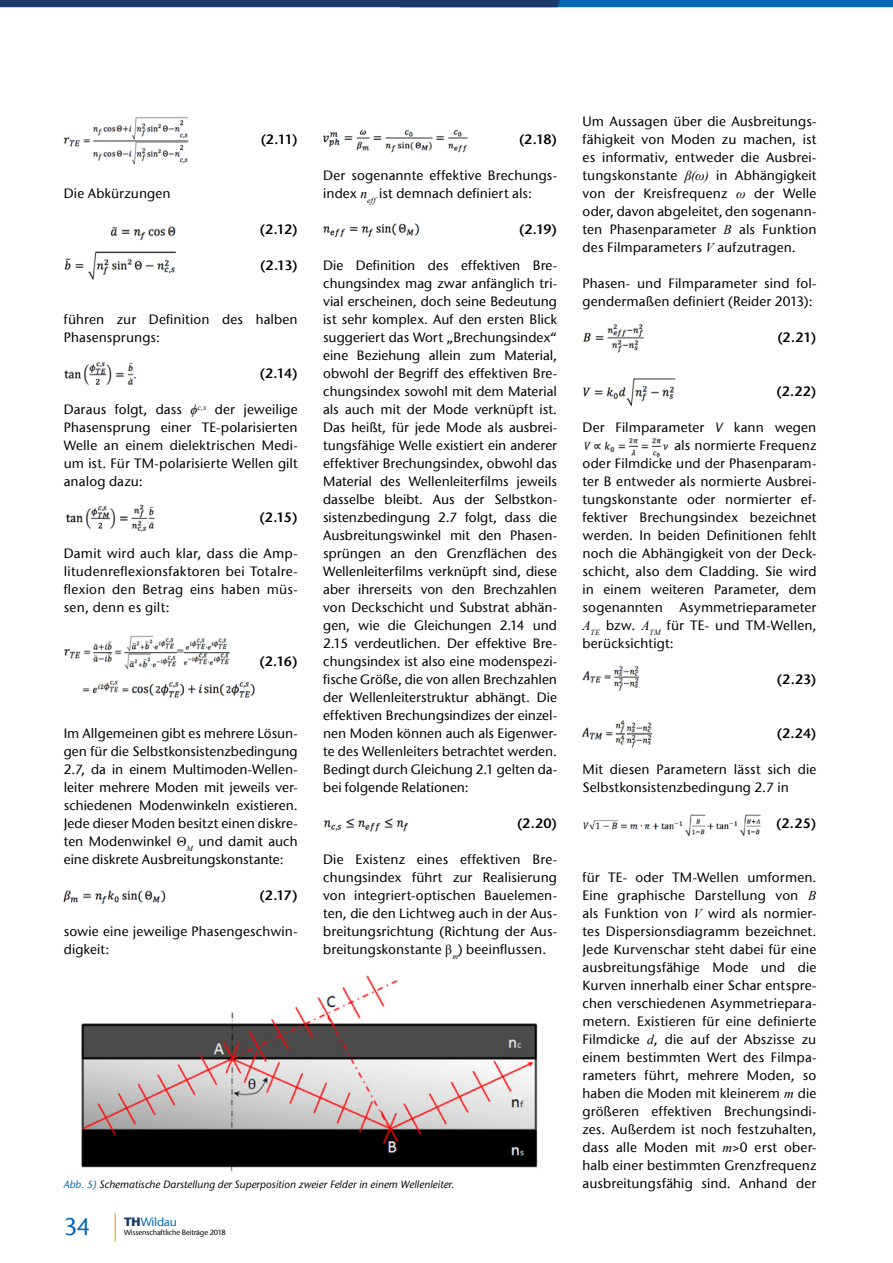
<style>
.page{position:relative;width:893px;height:1263px;background:#fff}
.page>*{position:absolute;margin:0;border:0;box-sizing:border-box;transform-origin:0 0}
.t1{font:500 24px "ITC Stone Sans Com";color:#0068b4}
.t2{font:500 13.5px/18px "ITC Stone Sans Com";letter-spacing:.01em;color:#000;text-align:justify}
.t3{font:13.5px "ITC Stone Sans Com Semi";letter-spacing:-.055em;color:#000}
.t4{font:500 12px "ITC Stone Sans Com";letter-spacing:-.02em;color:#0068b4}
.t5{font:italic 500 10.5px "ITC Stone Sans Com";color:#000}
.t6{font:500 7.5px "ITC Stone Sans Com";letter-spacing:-.02em;color:#000}
.s1{font-family:"Times New Roman";font-weight:400;font-style:italic}
.s2{font-family:"Times New Roman";font-weight:400}
.s3{font-style:italic}
.s4{color:#0068b4}
.s5{font-weight:700;color:#1c3a69}
</style>
<div class="page">
<img style="left:64px;top:117px;width:125px;height:48px">
<img style="left:64px;top:226px;width:112px;height:54px">
<img style="left:64px;top:362px;width:72px;height:23px">
<img style="left:65px;top:504px;width:90px;height:28px">
<img style="left:64px;top:635px;width:167px;height:34px">
<img style="left:82px;top:680px;width:173px;height:18px">
<img style="left:64px;top:890px;width:102px;height:15px">
<img style="left:323px;top:129px;width:145px;height:24px">
<img style="left:323px;top:223px;width:97px;height:14px">
<img style="left:323px;top:818px;width:86px;height:14px">
<img style="left:583px;top:324px;width:61px;height:29px">
<img style="left:583px;top:378px;width:93px;height:28px">
<img style="left:584px;top:438px;width:85px;height:19px">
<img style="left:583px;top:666px;width:57px;height:25px">
<img style="left:583px;top:720px;width:69px;height:28px">
<img style="left:583px;top:814px;width:178px;height:23px">
<img style="left:81px;top:975px;width:457px;height:197px">
<svg style="left:0;top:0;width:893px;height:7px;background:#114b85"></svg>
<svg style="left:115px;top:1213px;width:1px;height:29px"></svg>
<p class="t2" style="left:64px;top:184px;width:108px">Die Abkürzungen</p>
<p class="t3" style="left:261px;top:131px;width:38px">(2.11)</p>
<p class="t3" style="left:260px;top:221px;width:39px">(2.12)</p>
<p class="t3" style="left:260px;top:257px;width:39px">(2.13)</p>
<p class="t2" style="left:64px;top:310px;width:235px">führen zur Definition des halben<br>Phasensprungs:</p>
<p class="t3" style="left:260px;top:365px;width:39px">(2.14)</p>
<p class="t2" style="left:64px;top:400px;width:235px">Daraus folgt, dass <span class="s1">ϕ</span><sup>c,s</sup> der jeweilige Phasensprung einer TE-polarisierten Welle an einem dielektrischen Medi&shy;um ist. Für TM-polarisierte Wellen gilt analog dazu:</p>
<p class="t3" style="left:260px;top:509px;width:40px">(2.15)</p>
<p class="t2" style="left:64px;top:544px;width:235px">Damit wird auch klar, dass die Amp&shy;litudenreflexionsfaktoren bei Totalre&shy;flexion den Betrag eins haben müs&shy;sen, denn es gilt:</p>
<p class="t3" style="left:259px;top:653px;width:40px">(2.16)</p>
<p class="t2" style="left:64px;top:724px;width:235px">Im Allgemeinen gibt es mehrere Lösun&shy;gen für die Selbstkonsistenzbedingung 2.7, da in einem Multimoden-Wellen&shy;leiter mehrere Moden mit jeweils ver&shy;schiedenen Modenwinkeln existieren.<br>Jede dieser Moden besitzt einen diskre&shy;ten Modenwinkel <span class="s2">Θ</span><sub>M</sub> und damit auch eine diskrete Ausbreitungskonstante:</p>
<p class="t3" style="left:260px;top:887px;width:40px">(2.17)</p>
<p class="t2" style="left:64px;top:922px;width:235px">sowie eine jeweilige Phasengeschwin&shy;digkeit:</p>
<p class="t3" style="left:519px;top:131px;width:39px">(2.18)</p>
<p class="t2" style="left:323px;top:166px;width:235px">Der sogenannte effektive Brechungs&shy;index <span class="s1">n</span><sub>eff</sub> ist demnach definiert als:</p>
<p class="t3" style="left:519px;top:221px;width:39px">(2.19)</p>
<p class="t2" style="left:323px;top:256px;width:235px">Die Definition des effektiven Bre&shy;chungsindex mag zwar anfänglich tri&shy;vial erscheinen, doch seine Bedeutung ist sehr komplex. Auf den ersten Blick suggeriert das Wort „Brechungsindex“ eine Beziehung allein zum Material, obwohl der Begriff des effektiven Bre&shy;chungsindex sowohl mit dem Material als auch mit der Mode verknüpft ist.<br>Das heißt, für jede Mode als ausbrei&shy;tungsfähige Welle existiert ein anderer effektiver Brechungsindex, obwohl das Material des Wellenleiterfilms jeweils dasselbe bleibt. Aus der Selbstkon&shy;sistenzbedingung 2.7 folgt, dass die Ausbreitungswinkel mit den Phasen&shy;sprüngen an den Grenzflächen des Wellenleiterfilms verknüpft sind, diese aber ihrerseits von den Brechzahlen von Deckschicht und Substrat abhän&shy;gen, wie die Gleichungen 2.14 und 2.15 verdeutlichen. Der effektive Bre&shy;chungsindex ist also eine modenspezi&shy;fische Größe, die von allen Brechzahlen der Wellenleiterstruktur abhängt. Die effektiven Brechungsindizes der einzel&shy;nen Moden können auch als Eigenwer&shy;te des Wellenleiters betrachtet werden.<br>Bedingt durch Gleichung 2.1 gelten da&shy;bei folgende Relationen:</p>
<p class="t3" style="left:517px;top:815px;width:42px">(2.20)</p>
<p class="t2" style="left:323px;top:850px;width:235px">Die Existenz eines effektiven Bre&shy;chungsindex führt zur Realisierung von integriert-optischen Bauelemen&shy;ten, die den Lichtweg auch in der Aus&shy;breitungsrichtung (Richtung der Aus&shy;breitungskonstante <span class="s2">β</span><sub>m</sub>) beeinflussen.</p>
<p class="t2" style="left:583px;top:112px;width:235px">Um Aussagen über die Ausbreitungs&shy;fähigkeit von Moden zu machen, ist es informativ, entweder die Ausbrei&shy;tungskonstante <span class="s1">β(ω)</span> in Abhängigkeit von der Kreisfrequenz <span class="s1">ω</span> der Welle oder, davon abgeleitet, den sogenann&shy;ten Phasenparameter <span class="s1">B</span> als Funktion des Filmparameters <span class="s1">V</span> aufzutragen.</p>
<p class="t2" style="left:583px;top:274px;width:235px">Phasen- und Filmparameter sind fol&shy;gendermaßen definiert (Reider 2013):</p>
<p class="t3" style="left:777px;top:329px;width:41px">(2.21)</p>
<p class="t3" style="left:776px;top:383px;width:42px">(2.22)</p>
<p class="t2" style="left:583px;top:418px;width:235px">Der Filmparameter <span class="s3">V</span> kann wegen</p>
<p class="t2" style="left:674px;top:436px;width:144px">als normierte Frequenz</p>
<p class="t2" style="left:583px;top:454px;width:235px">oder Filmdicke und der Phasenparam-</p>
<p class="t2" style="left:583px;top:472px;width:235px">ter B entweder als normierte Ausbrei-</p>
<p class="t2" style="left:583px;top:490px;width:235px">tungskonstante oder normierter ef-</p>
<p class="t2" style="left:583px;top:508px;width:235px">fektiver Brechungsindex bezeichnet</p>
<p class="t2" style="left:583px;top:526px;width:235px">werden. In beiden Definitionen fehlt</p>
<p class="t2" style="left:583px;top:544px;width:235px">noch die Abhängigkeit von der Deck-</p>
<p class="t2" style="left:583px;top:562px;width:235px">schicht, also dem Cladding. Sie wird</p>
<p class="t2" style="left:583px;top:580px;width:235px">in einem weiteren Parameter, dem</p>
<p class="t2" style="left:583px;top:598px;width:235px">sogenannten Asymmetrieparameter</p>
<p class="t2" style="left:583px;top:616px;width:235px"><span class="s1">A</span><sub>TE</sub> bzw. <span class="s1">A</span><sub>TM</sub> für TE- und TM-Wellen,</p>
<p class="t2" style="left:583px;top:634px;width:93px">berücksichtigt:</p>
<p class="t3" style="left:777px;top:671px;width:41px">(2.23)</p>
<p class="t3" style="left:777px;top:725px;width:41px">(2.24)</p>
<p class="t2" style="left:583px;top:760px;width:235px">Mit diesen Parametern lässt sich die<br>Selbstkonsistenzbedingung 2.7 in</p>
<p class="t3" style="left:776px;top:815px;width:42px">(2.25)</p>
<p class="t2" style="left:582px;top:868px;width:235px">für TE- oder TM-Wellen umformen.<br>Eine graphische Darstellung von <span class="s1">B </span>als Funktion von <span class="s1">V</span> wird als normier&shy;tes Dispersionsdiagramm bezeichnet.<br>Jede Kurvenschar steht dabei für eine ausbreitungsfähige Mode und die Kurven innerhalb einer Schar entspre&shy;chen verschiedenen Asymmetriepara&shy;metern. Existieren für eine definierte Filmdicke <span class="s1">d</span>, die auf der Abszisse zu einem bestimmten Wert des Filmpa&shy;rameters führt, mehrere Moden, so haben die Moden mit kleinerem <span class="s1">m</span> die größeren effektiven Brechungsindi&shy;zes. Außerdem ist noch festzuhalten, dass alle Moden mit <span class="s1">m</span>&gt;0 erst ober&shy;halb einer bestimmten Grenzfrequenz</p>
<p class="t5" style="left:64px;top:1178px;width:392px"><span class="s4">Abb. 5)</span> Schematische Darstellung der Superposition zweier Felder in einem Wellenleiter.</p>
<p class="t2" style="left:582px;top:1174px;width:235px">ausbreitungsfähig sind. Anhand der</p>
<h1 class="t1" style="left:64px;top:1212px;width:28px">34</h1>
<p class="t4" style="left:124px;top:1215px;width:54px"><span class="s5">TH</span>Wildau</p>
<p class="t6" style="left:124px;top:1228px;width:103px">Wissenschaftliche Beiträge 2018</p>
</div>
